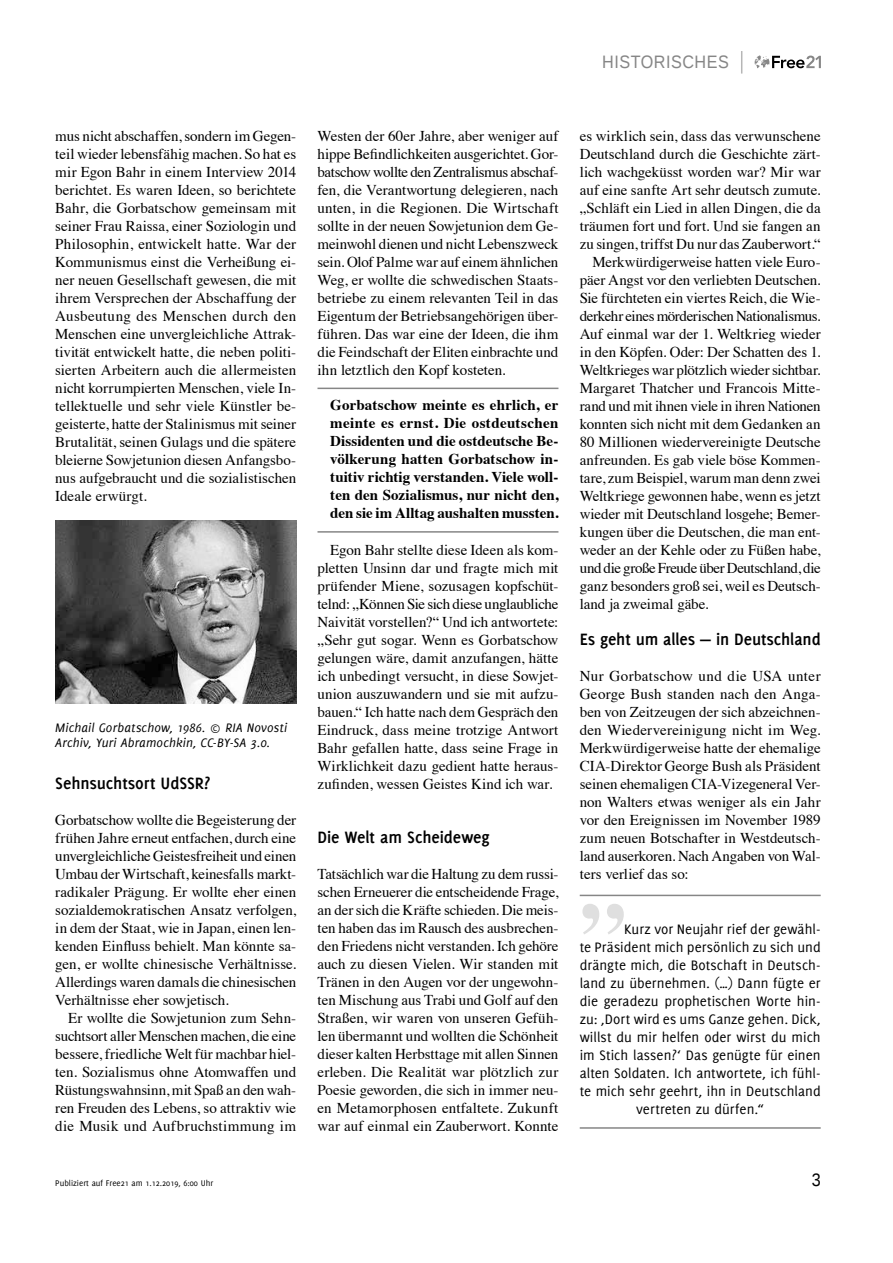
<style>
.page{position:relative;width:893px;height:1263px;background:#fff}
.page>*{position:absolute;margin:0;border:0;box-sizing:border-box;transform-origin:0 0}
.t1{font:700 91.5px "Times";color:#dfdfdf}
.t2{font:700 18px "Delicious";letter-spacing:-.005em;color:#000}
.t3{font:18px "Liberation Sans";letter-spacing:.03em;color:#868686;scale:.9 1}
.t4{font:18px "Liberation Sans";color:#000;scale:.9 1}
.t5{font:15px/18px "Times";letter-spacing:-.005em;color:#000;text-align:justify}
.t6{font:15px "Delicious";letter-spacing:.005em;color:#000}
.t7{font:700 15px/18px "Times";color:#000;text-align:justify}
.t8{font:15px "Times";letter-spacing:-.03em;color:#000}
.t9{font:15px "Times";letter-spacing:-.025em;color:#000}
.t10{font:italic 13.5px/15px "Delicious";letter-spacing:.01em;color:#000}
.t11{font:9px "Delicious";color:#000}
</style>
<div class="page">
<svg style="left:755px;top:55px;width:66px;height:13px"></svg>
<svg style="left:741px;top:51px;width:1px;height:23px"></svg>
<hr style="left:317px;top:388px;width:241px;height:1px;background:#868686">
<hr style="left:317px;top:531px;width:241px;height:2px;background:#868686">
<hr style="left:580px;top:895px;width:241px;height:1px;background:#868686">
<hr style="left:580px;top:1127px;width:241px;height:2px;background:#868686">
<img style="left:55px;top:521px;width:241px;height:183px">
<p class="t3" style="left:602px;top:52px;width:142px">HISTORISCH ES</p>
<p class="t5" style="left:55px;top:126px;width:242px">mus nicht abschaffen, sondern im Gegen&shy;teil wieder lebensfähig machen. So hat es mir Egon Bahr in einem Interview 2014 berichtet. Es waren Ideen, so berichtete Bahr, die Gorbatschow gemeinsam mit seiner Frau Raissa, einer Soziologin und Philosophin, entwickelt hatte. War der Kommunismus einst die Verheißung ei&shy;ner neuen Gesellschaft gewesen, die mit ihrem Versprechen der Abschaffung der Ausbeutung des Menschen durch den Menschen eine unvergleichliche Attrak&shy;tivität entwickelt hatte, die neben politi&shy;sierten Arbeitern auch die allermeisten nicht korrumpierten Menschen, viele In&shy;tellektuelle und sehr viele Künstler be&shy;geisterte, hatte der Stalinismus mit seiner Brutalität, seinen Gulags und die spätere bleierne Sowjetunion diesen Anfangsbo&shy;nus aufgebraucht und die sozialistischen Ideale erwürgt.</p>
<p class="t10" style="left:55px;top:720px;width:234px">Michail Gorbatschow, 1986. © RIA Novosti<br>Archiv, Yuri Abramochkin, CC-BY-SA 3.0.</p>
<p class="t2" style="left:55px;top:773px;width:156px">Sehnsuchtsort UdSSR?</p>
<p class="t5" style="left:55px;top:810px;width:242px">Gorbatschow wollte die Begeisterung der frühen Jahre erneut entfachen, durch eine unvergleichliche Geistesfreiheit und einen Umbau der Wirtschaft, keinesfalls markt&shy;radikaler Prägung. Er wollte eher einen sozialdemokratischen Ansatz verfolgen, in dem der Staat, wie in Japan, einen len&shy;kenden Einfluss behielt. Man könnte sa&shy;gen, er wollte chinesische Verhältnisse.<br>Allerdings waren damals die chinesischen Verhältnisse eher sowjetisch.</p>
<p class="t5" style="left:55px;top:1008px;width:242px;text-indent:13px">Er wollte die Sowjetunion zum Sehn&shy;suchtsort aller Menschen machen, die eine bessere, friedliche Welt für machbar hiel&shy;ten. Sozialismus ohne Atomwaffen und Rüstungswahnsinn, mit Spaß an den wah&shy;ren Freuden des Lebens, so attraktiv wie die Musik und Aufbruchstimmung im</p>
<p class="t5" style="left:317px;top:126px;width:242px">Westen der 60er Jahre, aber weniger auf hippe Befindlichkeiten ausgerichtet. Gor&shy;batschow wollte den Zentralismus abschaf&shy;fen, die Verantwortung delegieren, nach unten, in die Regionen. Die Wirtschaft sollte in der neuen Sowjetunion dem Ge&shy;meinwohl dienen und nicht Lebenszweck sein. Olof Palme war auf einem ähnlichen Weg, er wollte die schwedischen Staats&shy;betriebe zu einem relevanten Teil in das Eigentum der Betriebsangehörigen über&shy;führen. Das war eine der Ideen, die ihm die Feindschaft der Eliten einbrachte und ihn letztlich den Kopf kosteten.</p>
<p class="t7" style="left:330px;top:395px;width:230px">Gorbatschow meinte es ehrlich, er meinte es ernst. Die ostdeutschen Dissidenten und die ostdeutsche Be&shy;völkerung hatten Gorbatschow in&shy;tuitiv richtig verstanden. Viele woll&shy;ten den Sozialismus, nur nicht den, den sie im Alltag aushalten mussten.</p>
<p class="t5" style="left:317px;top:540px;width:242px;text-indent:13px">Egon Bahr stellte diese Ideen als kom&shy;pletten Unsinn dar und fragte mich mit prüfender Miene, sozusagen kopfschüt&shy;telnd: „Können Sie sich diese unglaubliche Naivität vorstellen?“ Und ich antwortete: „Sehr gut sogar. Wenn es Gorbatschow gelungen wäre, damit anzufangen, hätte ich unbedingt versucht, in diese Sowjet&shy;union auszuwandern und sie mit aufzu&shy;bauen.“ Ich hatte nach dem Gespräch den Eindruck, dass meine trotzige Antwort Bahr gefallen hatte, dass seine Frage in Wirklichkeit dazu gedient hatte heraus&shy;zufinden, wessen Geistes Kind ich war.</p>
<p class="t2" style="left:317px;top:827px;width:174px">Die Welt am Scheideweg</p>
<p class="t5" style="left:317px;top:864px;width:242px">Tatsächlich war die Haltung zu dem russi&shy;schen Erneuerer die entscheidende Frage, an der sich die Kräfte schieden. Die meis&shy;ten haben das im Rausch des ausbrechen&shy;den Friedens nicht verstanden. Ich gehöre auch zu diesen Vielen. Wir standen mit Tränen in den Augen vor der ungewohn&shy;ten Mischung aus Trabi und Golf auf den Straßen, wir waren von unseren Gefüh&shy;len übermannt und wollten die Schönheit dieser kalten Herbsttage mit allen Sinnen erleben. Die Realität war plötzlich zur Poesie geworden, die sich in immer neu&shy;en Metamorphosen entfaltete. Zukunft war auf einmal ein Zauberwort. Konnte</p>
<p class="t5" style="left:580px;top:126px;width:242px">es wirklich sein, dass das verwunschene</p>
<p class="t5" style="left:580px;top:144px;width:242px">Deutschland durch die Geschichte zärt-</p>
<p class="t5" style="left:580px;top:162px;width:242px">lich wachgeküsst worden war? Mir war</p>
<p class="t5" style="left:580px;top:180px;width:242px">auf eine sanfte Art sehr deutsch zumute.</p>
<p class="t5" style="left:580px;top:198px;width:242px">„Schläft ein Lied in allen Dingen, die da</p>
<p class="t5" style="left:580px;top:216px;width:242px">träumen fort und fort. Und sie fangen an</p>
<p class="t5" style="left:580px;top:234px;width:242px">zu singen, triffst Du nur das Zauberwort.“</p>
<p class="t5" style="left:592px;top:252px;width:230px">Merkwürdigerweise hatten viele Euro-</p>
<p class="t5" style="left:580px;top:270px;width:242px">päer Angst vor den verliebten Deutschen.</p>
<p class="t5" style="left:580px;top:288px;width:242px">Sie fürchteten ein viertes Reich, die Wie-</p>
<p class="t8" style="left:580px;top:302px;width:242px">derkehr eines mörderischen Nationalismus.</p>
<p class="t5" style="left:580px;top:324px;width:242px">Auf einmal war der 1. Weltkrieg wieder</p>
<p class="t5" style="left:580px;top:342px;width:242px">in den Köpfen. Oder: Der Schatten des 1.</p>
<p class="t5" style="left:580px;top:360px;width:242px">Weltkrieges war plötzlich wieder sichtbar.</p>
<p class="t5" style="left:580px;top:378px;width:242px">Margaret Thatcher und Francois Mitte-</p>
<p class="t5" style="left:580px;top:396px;width:242px">rand und mit ihnen viele in ihren Nationen</p>
<p class="t5" style="left:580px;top:414px;width:242px">konnten sich nicht mit dem Gedanken an</p>
<p class="t5" style="left:580px;top:432px;width:242px">80 Millionen wiedervereinigte Deutsche</p>
<p class="t5" style="left:580px;top:450px;width:242px">anfreunden. Es gab viele böse Kommen-</p>
<p class="t5" style="left:580px;top:468px;width:242px">tare, zum Beispiel, warum man denn zwei</p>
<p class="t5" style="left:580px;top:486px;width:242px">Weltkriege gewonnen habe, wenn es jetzt</p>
<p class="t5" style="left:580px;top:504px;width:242px">wieder mit Deutschland losgehe; Bemer-</p>
<p class="t5" style="left:580px;top:522px;width:242px">kungen über die Deutschen, die man ent-</p>
<p class="t5" style="left:580px;top:540px;width:242px">weder an der Kehle oder zu Füßen habe,</p>
<p class="t9" style="left:580px;top:554px;width:242px">und die große Freude über Deutschland, die</p>
<p class="t5" style="left:580px;top:576px;width:242px">ganz besonders groß sei, weil es Deutsch-</p>
<p class="t5" style="left:580px;top:594px;width:130px">land ja zweimal gäbe.</p>
<p class="t2" style="left:580px;top:629px;width:243px">Es geht um alles — in Deutschland</p>
<p class="t5" style="left:580px;top:666px;width:242px">Nur Gorbatschow und die USA unter George Bush standen nach den Anga&shy;ben von Zeitzeugen der sich abzeichnen&shy;den Wiedervereinigung nicht im Weg.<br>Merkwürdigerweise hatte der ehemalige CIA-Direktor George Bush als Präsident seinen ehemaligen CIA-Vizegeneral Ver&shy;non Walters etwas weniger als ein Jahr vor den Ereignissen im November 1989 zum neuen Botschafter in Westdeutsch&shy;land auserkoren. Nach Angaben von Wal&shy;ters verlief das so:</p>
<h1 class="t1" style="left:580px;top:799px;width:47px">„</h1>
<p class="t6" style="left:624px;top:921px;width:198px">Kurz vor Neujahr rief der gewähl-</p>
<p class="t6" style="left:580px;top:939px;width:242px">te Präsident mich persönlich zu sich und</p>
<p class="t6" style="left:580px;top:957px;width:242px">drängte mich, die Botschaft in Deutsch-</p>
<p class="t6" style="left:580px;top:975px;width:242px">land zu übernehmen. (…) Dann fügte er</p>
<p class="t6" style="left:580px;top:993px;width:242px">die geradezu prophetischen Worte hin-</p>
<p class="t6" style="left:580px;top:1011px;width:242px">zu: ,Dort wird es ums Ganze gehen. Dick,</p>
<p class="t6" style="left:580px;top:1029px;width:242px">willst du mir helfen oder wirst du mich</p>
<p class="t6" style="left:580px;top:1047px;width:242px">im Stich lassen?‘ Das genügte für einen</p>
<p class="t6" style="left:580px;top:1065px;width:242px">alten Soldaten. Ich antwortete, ich fühl-</p>
<p class="t6" style="left:580px;top:1083px;width:242px">te mich sehr geehrt, ihn in Deutschland</p>
<p class="t6" style="left:636px;top:1101px;width:130px">vertreten zu dürfen.“</p>
<p class="t11" style="left:55px;top:1178px;width:159px">Publiziert auf Free21 am 1.12.2019, 6:00 Uhr</p>
<p class="t4" style="left:812px;top:1169px;width:12px">3</p>
</div>
